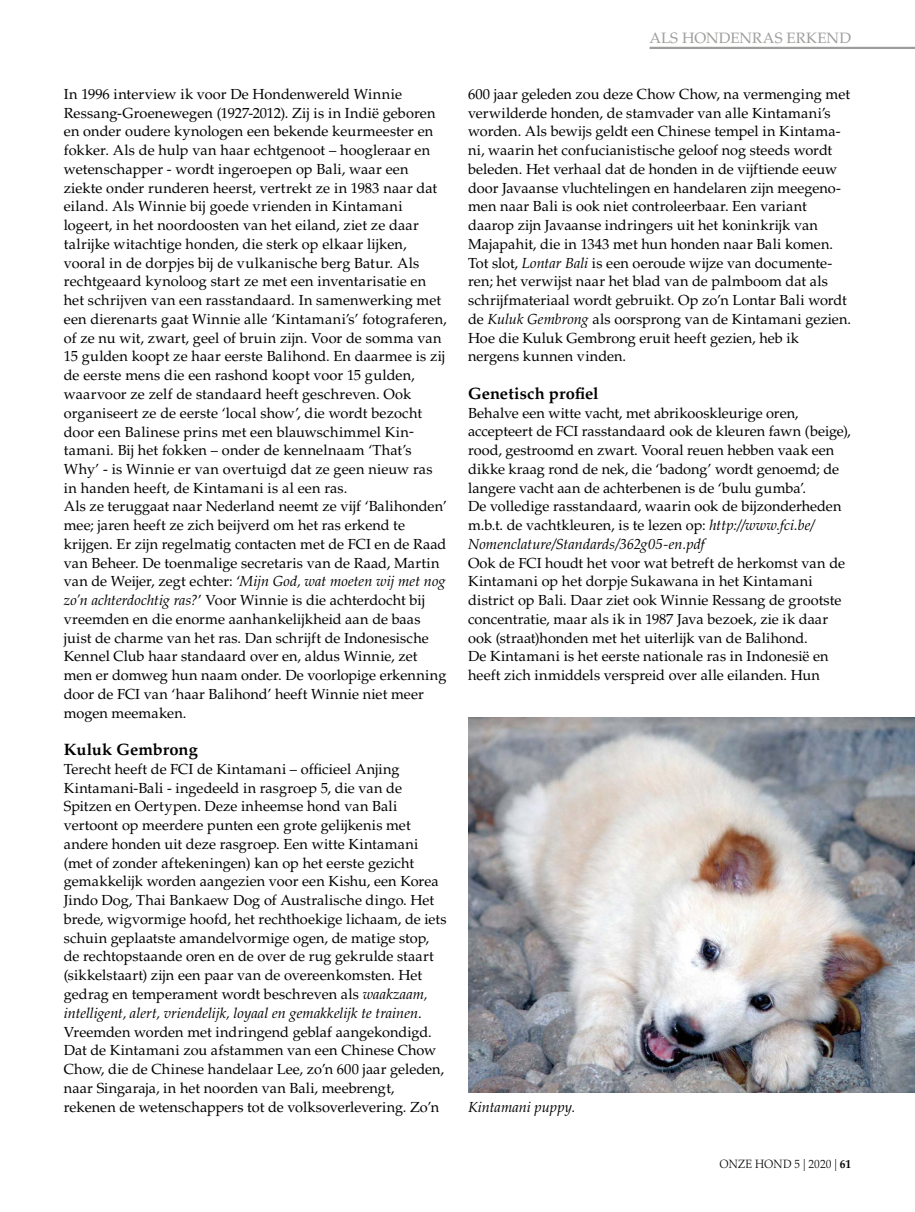
<style>
.page{position:relative;width:915px;height:1212px;background:#fff}
.page>*{position:absolute;margin:0;border:0;box-sizing:border-box;transform-origin:0 0}
.t1{font:700 16.5px "Palatino LT Std";letter-spacing:.005em;color:#000}
.t2{font:15px "Palatino LT Std";letter-spacing:.01em;color:#9d9d9c}
.t3{font:14.55px/18.8px "Palatino LT Std";letter-spacing:.005em;color:#000}
.t4{font:italic 14.55px "Palatino LT Std";letter-spacing:-.005em;color:#000}
.t5{font:300 12px "Palatino LT Std";letter-spacing:.005em;color:#000;scale:.95 1}
.s1{font-style:italic}
.s2{font-weight:700}
</style>
<div class="page">
<img style="left:468px;top:718px;width:446px;height:375px">
<hr style="left:649px;top:47px;width:265px;height:2px;background:#9d9d9c">
<p class="t3" style="left:64px;top:85px;width:384px">In 1996 interview ik voor De Hondenwereld Winnie Ressang-Groenewegen (1927-2012). Zij is in Indië geboren en onder oudere kynologen een bekende keurmeester en fokker. Als de hulp van haar echtgenoot – hoogleraar en wetenschapper - wordt ingeroepen op Bali, waar een ziekte onder runderen heerst, vertrekt ze in 1983 naar dat eiland. Als Winnie bij goede vrienden in Kintamani logeert, in het noordoosten van het eiland, ziet ze daar talrijke witachtige honden, die sterk op elkaar lijken, vooral in de dorpjes bij de vulkanische berg Batur. Als rechtgeaard kynoloog start ze met een inventarisatie en het schrijven van een rasstandaard. In samenwerking met een dierenarts gaat Winnie alle ‘Kintamani’s’ fotograferen, of ze nu wit, zwart, geel of bruin zijn. Voor de somma van 15 gulden koopt ze haar eerste Balihond. En daarmee is zij de eerste mens die een rashond koopt voor 15 gulden, waarvoor ze zelf de standaard heeft geschreven. Ook organiseert ze de eerste ‘local show’, die wordt bezocht door een Balinese prins met een blauwschimmel Kin&shy;tamani. Bij het fokken – onder de kennelnaam ‘That’s Why’ - is Winnie er van overtuigd dat ze geen nieuw ras in handen heeft, de Kintamani is al een ras.<br>Als ze teruggaat naar Nederland neemt ze vijf ‘Balihonden’ mee; jaren heeft ze zich beijverd om het ras erkend te krijgen. Er zijn regelmatig contacten met de FCI en de Raad van Beheer. De toenmalige secretaris van de Raad, Martin van de Weijer, zegt echter: ‘<span class="s1">Mijn God, wat moeten wij met nog zo’n achterdochtig ras?</span>’ Voor Winnie is die achterdocht bij vreemden en die enorme aanhankelijkheid aan de baas juist de charme van het ras. Dan schrijft de Indonesische Kennel Club haar standaard over en, aldus Winnie, zet men er domweg hun naam onder. De voorlopige erkenning door de FCI van ‘haar Balihond’ heeft Winnie niet meer mogen meemaken.</p>
<p class="t1" style="left:64px;top:740px;width:135px">Kuluk Gembrong</p>
<p class="t3" style="left:64px;top:760px;width:384px">Terecht heeft de FCI de Kintamani – officieel Anjing Kintamani-Bali - ingedeeld in rasgroep 5, die van de Spitzen en Oertypen. Deze inheemse hond van Bali vertoont op meerdere punten een grote gelijkenis met andere honden uit deze rasgroep. Een witte Kintamani (met of zonder aftekeningen) kan op het eerste gezicht gemakkelijk worden aangezien voor een Kishu, een Korea Jindo Dog, Thai Bankaew Dog of Australische dingo. Het brede, wigvormige hoofd, het rechthoekige lichaam, de iets schuin geplaatste amandelvormige ogen, de matige stop, de rechtopstaande oren en de over de rug gekrulde staart (sikkelstaart) zijn een paar van de overeenkomsten. Het gedrag en temperament wordt beschreven als <span class="s1">waakzaam, intelligent, alert, vriendelijk, loyaal en gemakkelijk te trainen</span>.<br>Vreemden worden met indringend geblaf aangekondigd.<br>Dat de Kintamani zou afstammen van een Chinese Chow Chow, die de Chinese handelaar Lee, zo’n 600 jaar geleden, naar Singaraja, in het noorden van Bali, meebrengt, rekenen de wetenschappers tot de volksoverlevering. Zo’n</p>
<p class="t2" style="left:649px;top:29px;width:203px">ALS HONDENRAS ERKEND</p>
<p class="t3" style="left:468px;top:85px;width:384px">600 jaar geleden zou deze Chow Chow, na vermenging met verwilderde honden, de stamvader van alle Kintamani’s worden. Als bewijs geldt een Chinese tempel in Kintama&shy;ni, waarin het confucianistische geloof nog steeds wordt beleden. Het verhaal dat de honden in de vijftiende eeuw door Javaanse vluchtelingen en handelaren zijn meegeno&shy;men naar Bali is ook niet controleerbaar. Een variant daarop zijn Javaanse indringers uit het koninkrijk van Majapahit, die in 1343 met hun honden naar Bali komen.<br>Tot slot, <span class="s1">Lontar Bali</span> is een oeroude wijze van documente&shy;ren; het verwijst naar het blad van de palmboom dat als schrijfmateriaal wordt gebruikt. Op zo’n Lontar Bali wordt de <span class="s1">Kuluk Gembrong</span> als oorsprong van de Kintamani gezien.<br>Hoe die Kuluk Gembrong eruit heeft gezien, heb ik nergens kunnen vinden.</p>
<p class="t1" style="left:468px;top:384px;width:132px">Genetisch profiel</p>
<p class="t3" style="left:468px;top:403px;width:384px">Behalve een witte vacht, met abrikooskleurige oren, accepteert de FCI rasstandaard ook de kleuren fawn (beige), rood, gestroomd en zwart. Vooral reuen hebben vaak een dikke kraag rond de nek, die ‘badong’ wordt genoemd; de langere vacht aan de achterbenen is de ‘bulu gumba’.<br>De volledige rasstandaard, waarin ook de bijzonderheden m.b.t. de vachtkleuren, is te lezen op: <span class="s1">http://www.fci.be/ Nomenclature/Standards/362g05-en.pdf</span></p>
<p class="t3" style="left:468px;top:553px;width:378px">Ook de FCI houdt het voor wat betreft de herkomst van de Kintamani op het dorpje Sukawana in het Kintamani district op Bali. Daar ziet ook Winnie Ressang de grootste concentratie, maar als ik in 1987 Java bezoek, zie ik daar ook (straat)honden met het uiterlijk van de Balihond.<br>De Kintamani is het eerste nationale ras in Indonesië en heeft zich inmiddels verspreid over alle eilanden. Hun</p>
<p class="t4" style="left:468px;top:1098px;width:109px">Kintamani puppy.</p>
<p class="t5" style="left:719px;top:1157px;width:140px">ONZE HOND 5 | 2020 | <span class="s2">61</span></p>
</div>
